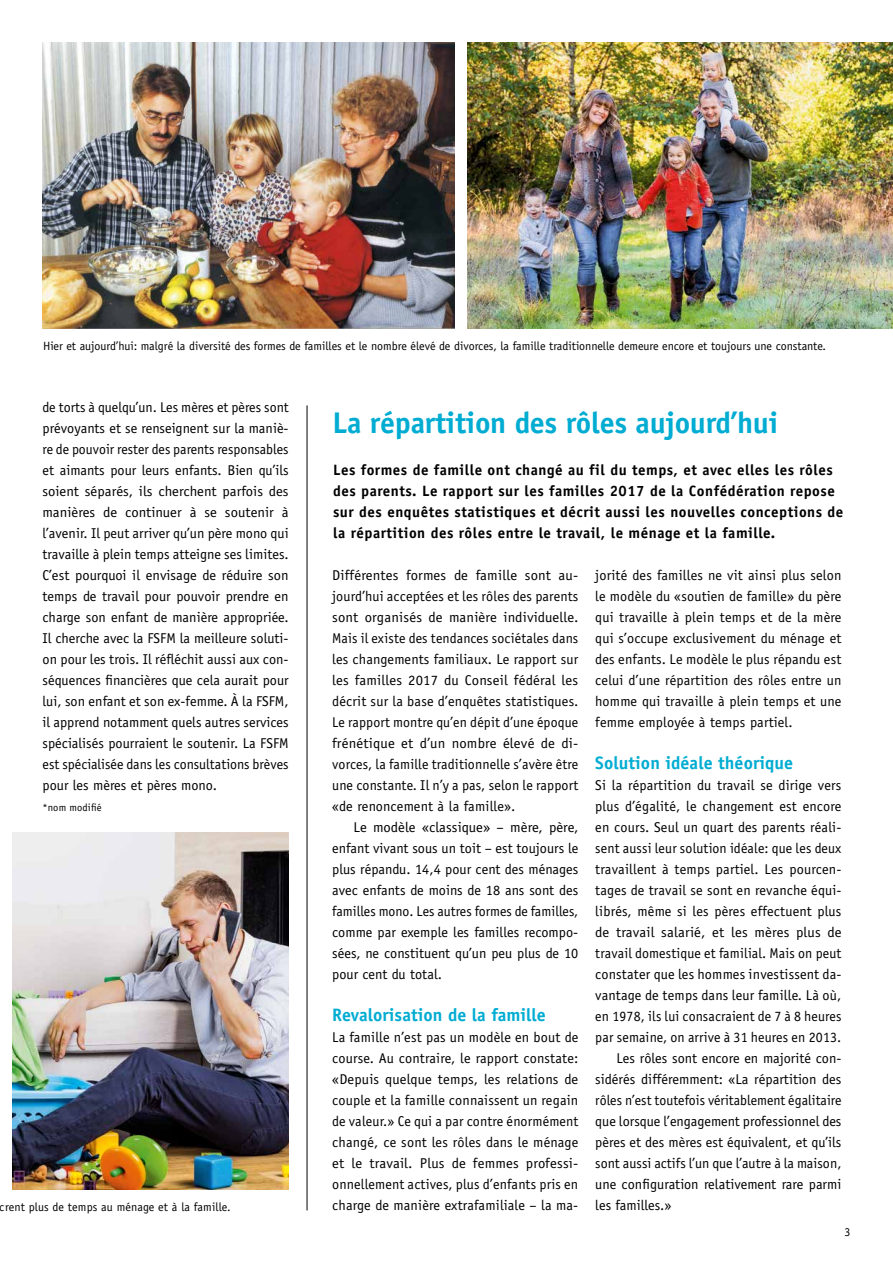
<style>
.page{position:relative;width:893px;height:1263px;background:#fff}
.page>*{position:absolute;margin:0;border:0;box-sizing:border-box;transform-origin:0 0}
.Titel_klein{font:700 30px "Officina Sans";letter-spacing:-.01em;color:#00acd2}
.Zwischentitel{font:700 18px "Officina Sans";letter-spacing:.005em;color:#00acd2}
.Lead{font:700 15px/21px "Officina Sans";letter-spacing:.035em;color:#000}
.Lauftext_ohne_einzug{font:14.25px/21px "Officina Sans";letter-spacing:.015em;color:#000;text-align:justify}
.Lauftext_mit_einzug{font:14.25px/21px "Officina Sans";letter-spacing:.005em;color:#000;text-align:justify}
.Bildlegende{font:12px "Officina Sans";color:#000}
.Lauftext_mit_einzug-2{font:10.5px "Officina Sans";letter-spacing:.015em;color:#000}
</style>
<div class="page">
<img style="left:467px;top:43px;width:426px;height:285px">
<img style="left:13px;top:832px;width:276px;height:357px">
<img style="left:43px;top:43px;width:411px;height:285px">
<hr style="left:307px;top:405px;width:1px;height:805px;background:#000">
<p class="Bildlegende" style="left:43px;top:339px;width:785px">Hier et aujourd’hui: malgré la diversité des formes de familles et le nombre élevé de divorces, la famille traditionnelle demeure encore et toujours une constante.</p>
<p class="Lauftext_mit_einzug" style="left:43px;top:397px;width:248px">de torts à quelqu’un. Les mères et pères sont prévoyants et se renseignent sur la maniè&shy;re de pouvoir rester des parents responsables et aimants pour leurs enfants. Bien qu’ils soient séparés, ils cherchent parfois des manières de continuer à se soutenir à l’avenir. Il peut arriver qu’un père mono qui travaille à plein temps atteigne ses limites.<br>C’est pourquoi il envisage de réduire son temps de travail pour pouvoir prendre en charge son enfant de manière appropriée.<br>Il cherche avec la FSFM la meilleure soluti&shy;on pour les trois. Il réfléchit aussi aux con&shy;séquences financières que cela aurait pour lui, son enfant et son ex-femme. À la FSFM, il apprend notamment quels autres services spécialisés pourraient le soutenir. La FSFM est spécialisée dans les consultations brèves pour les mères et pères mono.</p>
<p class="Lauftext_mit_einzug-2" style="left:43px;top:802px;width:61px">*nom modifié</p>
<p class="Bildlegende" style="left:0;top:1199px;width:232px">crent plus de temps au ménage et à la famille.</p>
<p class="Titel_klein" style="left:333px;top:404px;width:447px">La répartition des rôles aujourd’hui</p>
<p class="Lead" style="left:333px;top:460px;width:512px">Les formes de famille ont changé au fil du temps, et avec elles les rôles des parents. Le rapport sur les familles 2017 de la Confédération repose sur des enquêtes statistiques et décrit aussi les nouvelles conceptions de la répartition des rôles entre le travail, le ménage et la famille.</p>
<p class="Lauftext_ohne_einzug" style="left:332px;top:565px;width:248px">Différentes formes de famille sont au&shy;jourd’hui acceptées et les rôles des parents sont organisés de manière individuelle.<br>Mais il existe des tendances sociétales dans les changements familiaux. Le rapport sur les familles 2017 du Conseil fédéral les décrit sur la base d’enquêtes statistiques.<br>Le rapport montre qu’en dépit d’une époque frénétique et d’un nombre élevé de di&shy;vorces, la famille traditionnelle s’avère être une constante. Il n’y a pas, selon le rapport «de renoncement à la famille».</p>
<p class="Lauftext_mit_einzug" style="left:332px;top:817px;width:248px;text-indent:21px">Le modèle «classique» – mère, père, enfant vivant sous un toit – est toujours le plus répandu. 14,4 pour cent des ménages avec enfants de moins de 18 ans sont des familles mono. Les autres formes de familles, comme par exemple les familles recompo&shy;sées, ne constituent qu’un peu plus de 10 pour cent du total.</p>
<p class="Zwischentitel" style="left:332px;top:1004px;width:215px">Revalorisation de la famille</p>
<p class="Lauftext_ohne_einzug" style="left:332px;top:1027px;width:248px">La famille n’est pas un modèle en bout de course. Au contraire, le rapport constate: «Depuis quelque temps, les relations de couple et la famille connaissent un regain de valeur.» Ce qui a par contre énormément changé, ce sont les rôles dans le ménage et le travail. Plus de femmes professi&shy;onnellement actives, plus d’enfants pris en charge de manière extrafamiliale – la ma-</p>
<p class="Lauftext_ohne_einzug" style="left:595px;top:565px;width:248px">jorité des familles ne vit ainsi plus selon le modèle du «soutien de famille» du père qui travaille à plein temps et de la mère qui s’occupe exclusivement du ménage et des enfants. Le modèle le plus répandu est celui d’une répartition des rôles entre un homme qui travaille à plein temps et une femme employée à temps partiel.</p>
<p class="Zwischentitel" style="left:595px;top:752px;width:199px">Solution idéale théorique</p>
<p class="Lauftext_ohne_einzug" style="left:595px;top:775px;width:248px">Si la répartition du travail se dirige vers plus d’égalité, le changement est encore en cours. Seul un quart des parents réali&shy;sent aussi leur solution idéale: que les deux travaillent à temps partiel. Les pourcen&shy;tages de travail se sont en revanche équi&shy;librés, même si les pères effectuent plus de travail salarié, et les mères plus de travail domestique et familial. Mais on peut constater que les hommes investissent da&shy;vantage de temps dans leur famille. Là où, en 1978, ils lui consacraient de 7 à 8 heures par semaine, on arrive à 31 heures en 2013.</p>
<p class="Lauftext_mit_einzug" style="left:595px;top:1048px;width:248px;text-indent:21px">Les rôles sont encore en majorité con&shy;sidérés différemment: «La répartition des rôles n’est toutefois véritablement égalitaire que lorsque l’engagement professionnel des pères et des mères est équivalent, et qu’ils sont aussi actifs l’un que l’autre à la maison, une configuration relativement rare parmi les familles.»</p>
<p class="Bildlegende" style="left:845px;top:1225px;width:7px">3</p>
</div>
